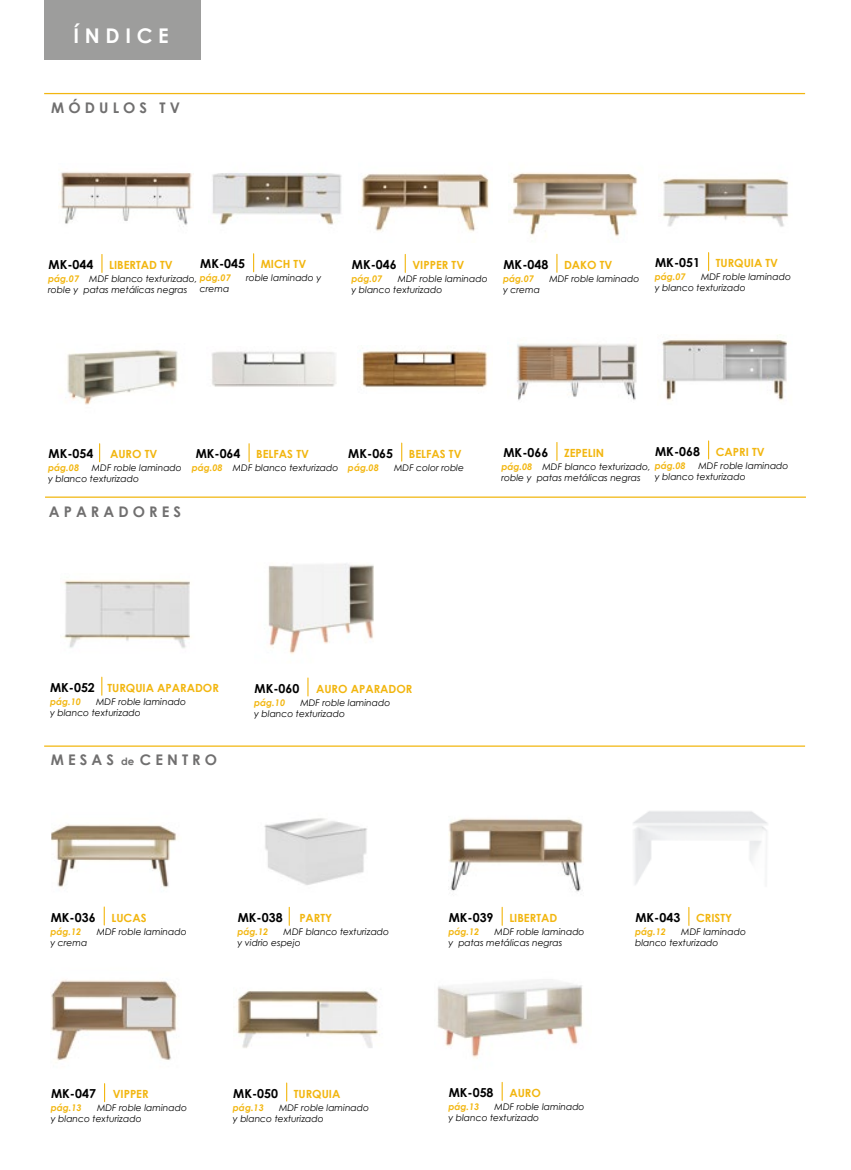
<style>
.page{position:relative;width:851px;height:1170px;background:#fff}
.page>*{position:absolute;margin:0;border:0;box-sizing:border-box;transform-origin:0 0}
.t1{font:700 20.25px "Century Gothic";color:#fff}
.t2{font:700 14.62px "Century Gothic";color:#706f6f}
.t3{font:700 12.38px "Century Gothic";color:#000}
.t4{font:700 11.25px "Century Gothic";color:#f2b610}
.t5{font:italic 9.12px/11px "Century Gothic";color:#000}
.t6{font:italic 700 9.12px "Century Gothic";color:#f2b610}
.s1{font-weight:700;color:#f2b610}
.s2{font-size:12.38px;color:#000}
.s3{font-size:10.12px}
</style>
<div class="page">
<div style="left:45px;top:0;width:156px;height:60px;background:#9d9d9c"></div>
<hr style="left:44px;top:93px;width:761px;height:1px;background:#f2b610">
<hr style="left:44px;top:745px;width:761px;height:1px;background:#f2b610">
<svg style="left:708px;top:252px;width:1px;height:18px"></svg>
<svg style="left:101px;top:677px;width:1px;height:18px"></svg>
<svg style="left:101px;top:254px;width:1px;height:18px"></svg>
<svg style="left:253px;top:254px;width:1px;height:18px"></svg>
<svg style="left:404px;top:254px;width:2px;height:18px"></svg>
<svg style="left:556px;top:254px;width:1px;height:18px"></svg>
<svg style="left:99px;top:443px;width:1px;height:18px"></svg>
<svg style="left:307px;top:678px;width:1px;height:18px"></svg>
<svg style="left:501px;top:907px;width:1px;height:18px"></svg>
<svg style="left:104px;top:906px;width:1px;height:18px"></svg>
<svg style="left:104px;top:1083px;width:1px;height:18px"></svg>
<svg style="left:289px;top:907px;width:1px;height:18px"></svg>
<svg style="left:688px;top:907px;width:1px;height:18px"></svg>
<svg style="left:286px;top:1082px;width:1px;height:18px"></svg>
<svg style="left:248px;top:443px;width:1px;height:18px"></svg>
<svg style="left:401px;top:443px;width:1px;height:18px"></svg>
<svg style="left:556px;top:442px;width:1px;height:18px"></svg>
<svg style="left:708px;top:441px;width:1px;height:18px"></svg>
<hr style="left:45px;top:496px;width:760px;height:1px;background:#f2b610">
<svg style="left:501px;top:1082px;width:1px;height:18px"></svg>
<img style="left:58px;top:171px;width:134px;height:56px">
<img style="left:212px;top:173px;width:130px;height:52px">
<img style="left:361px;top:173px;width:129px;height:59px">
<img style="left:511px;top:172px;width:127px;height:65px">
<img style="left:662px;top:178px;width:127px;height:49px">
<img style="left:67px;top:350px;width:111px;height:55px">
<img style="left:211px;top:351px;width:126px;height:36px">
<img style="left:357px;top:349px;width:131px;height:40px">
<img style="left:517px;top:343px;width:120px;height:58px">
<img style="left:661px;top:334px;width:127px;height:67px">
<img style="left:63px;top:580px;width:128px;height:68px">
<img style="left:268px;top:563px;width:106px;height:91px">
<img style="left:51px;top:824px;width:126px;height:64px">
<img style="left:264px;top:818px;width:103px;height:67px">
<img style="left:448px;top:818px;width:135px;height:74px">
<img style="left:50px;top:980px;width:127px;height:81px">
<img style="left:236px;top:989px;width:143px;height:59px">
<img style="left:437px;top:982px;width:146px;height:77px">
<h1 class="t1" style="left:73px;top:20px;width:97px">Í N D I C E</h1>
<h2 class="t2" style="left:51px;top:96px;width:130px">M Ó D U L O S T V</h2>
<h3 class="t3" style="left:49px;top:255px;width:46px">MK-044</h3>
<p class="t4" style="left:109px;top:256px;width:65px">LIBERTAD TV</p>
<h3 class="t3" style="left:200px;top:254px;width:46px">MK-045</h3>
<p class="t4" style="left:261px;top:256px;width:47px">MICH TV</p>
<h3 class="t3" style="left:352px;top:255px;width:46px">MK-046</h3>
<p class="t4" style="left:412px;top:256px;width:53px">VIPPER TV</p>
<h3 class="t3" style="left:503px;top:255px;width:46px">MK-048</h3>
<p class="t4" style="left:564px;top:256px;width:50px">DAKO TV</p>
<h3 class="t3" style="left:655px;top:253px;width:46px">MK-051</h3>
<p class="t4" style="left:715px;top:254px;width:64px">TURQUIA TV</p>
<p class="t5" style="left:48px;top:273px;width:184px"><span class="s1">pág.07</span> MDF blanco texturizado, <span class="s1">pág.07 </span>roble y patas metálicas negras</p>
<p class="t5" style="left:200px;top:283px;width:31px">crema</p>
<p class="t5" style="left:246px;top:272px;width:77px">roble laminado y</p>
<p class="t6" style="left:351px;top:272px;width:32px">pág.07</p>
<p class="t5" style="left:351px;top:273px;width:138px;text-indent:46px">MDF roble laminado y blanco texturizado</p>
<p class="t6" style="left:503px;top:271px;width:32px">pág.07</p>
<p class="t5" style="left:549px;top:273px;width:91px">MDF roble laminado</p>
<p class="t5" style="left:503px;top:284px;width:38px">y crema</p>
<p class="t6" style="left:654px;top:270px;width:32px">pág.07</p>
<p class="t5" style="left:654px;top:271px;width:138px;text-indent:46px">MDF roble laminado y blanco texturizado</p>
<h3 class="t3" style="left:49px;top:444px;width:46px">MK-054</h3>
<p class="t4" style="left:110px;top:445px;width:49px">AURO TV</p>
<h3 class="t3" style="left:196px;top:444px;width:46px">MK-064</h3>
<p class="t4" style="left:256px;top:445px;width:54px">BELFAS TV</p>
<h3 class="t3" style="left:348px;top:444px;width:46px">MK-065</h3>
<p class="t4" style="left:409px;top:445px;width:54px">BELFAS TV</p>
<h3 class="t3" style="left:503px;top:443px;width:46px">MK-066</h3>
<p class="t4" style="left:564px;top:444px;width:42px">ZEPELIN</p>
<h3 class="t3" style="left:655px;top:441px;width:46px">MK-068</h3>
<p class="t4" style="left:715px;top:443px;width:50px">CAPRI TV</p>
<p class="t6" style="left:48px;top:461px;width:32px">pág.08</p>
<p class="t5" style="left:48px;top:462px;width:135px;text-indent:44px">MDF roble laminado y blanco texturizado</p>
<p class="t5" style="left:192px;top:462px;width:148px"><span class="s1">pág.08</span> MDF blanco texturizado</p>
<p class="t6" style="left:348px;top:460px;width:32px">pág.08</p>
<p class="t5" style="left:394px;top:461px;width:71px">MDF color roble</p>
<p class="t6" style="left:654px;top:458px;width:32px">pág.08</p>
<p class="t5" style="left:654px;top:459px;width:135px;text-indent:44px">MDF roble laminado y blanco texturizado</p>
<p class="t5" style="left:501px;top:461px;width:151px"><span class="s1">pág.08</span> MDF blanco texturizado, roble y patas metálicas negras</p>
<h2 class="t2" style="left:49px;top:500px;width:134px">A P A R A D O R E S</h2>
<p class="t4" style="left:50px;top:679px;width:170px"><span class="s2">MK-052</span> TURQUIA APARADOR</p>
<p class="t6" style="left:50px;top:694px;width:32px">pág.10</p>
<p class="t5" style="left:50px;top:696px;width:138px;text-indent:46px">MDF roble laminado y blanco texturizado</p>
<h2 class="t2" style="left:51px;top:748px;width:168px">M E S A S <span class="s3">de</span> C E N T R O</h2>
<h3 class="t3" style="left:254px;top:678px;width:46px">MK-060</h3>
<p class="t4" style="left:316px;top:680px;width:98px">AURO APARADOR</p>
<p class="t6" style="left:254px;top:695px;width:32px">pág.10</p>
<p class="t5" style="left:254px;top:696px;width:138px;text-indent:46px">MDF roble laminado y blanco texturizado</p>
<h3 class="t3" style="left:51px;top:907px;width:46px">MK-036</h3>
<p class="t4" style="left:111px;top:908px;width:37px">LUCAS</p>
<h3 class="t3" style="left:238px;top:907px;width:46px">MK-038</h3>
<p class="t4" style="left:299px;top:909px;width:34px">PARTY</p>
<h3 class="t3" style="left:448px;top:907px;width:46px">MK-039</h3>
<p class="t4" style="left:509px;top:909px;width:49px">LIBERTAD</p>
<h3 class="t3" style="left:635px;top:908px;width:46px">MK-043</h3>
<p class="t4" style="left:696px;top:909px;width:37px">CRISTY</p>
<p class="t6" style="left:50px;top:924px;width:32px">pág.12</p>
<p class="t5" style="left:97px;top:925px;width:91px">MDF roble laminado</p>
<p class="t5" style="left:50px;top:936px;width:38px">y crema</p>
<p class="t6" style="left:237px;top:924px;width:32px">pág.12</p>
<p class="t5" style="left:237px;top:925px;width:153px;text-indent:46px">MDF blanco texturizado y vidrio espejo</p>
<p class="t6" style="left:448px;top:924px;width:32px">pág.12</p>
<p class="t5" style="left:448px;top:925px;width:138px;text-indent:46px">MDF roble laminado y patas metálicas negras</p>
<p class="t6" style="left:635px;top:924px;width:32px">pág.12</p>
<p class="t5" style="left:635px;top:925px;width:112px;text-indent:46px">MDF laminado blanco texturizado</p>
<h3 class="t3" style="left:51px;top:1084px;width:46px">MK-047</h3>
<p class="t4" style="left:113px;top:1085px;width:37px">VIPPER</p>
<h3 class="t3" style="left:233px;top:1083px;width:46px">MK-050</h3>
<p class="t4" style="left:294px;top:1084px;width:48px">TURQUIA</p>
<h3 class="t3" style="left:448px;top:1082px;width:46px">MK-058</h3>
<p class="t4" style="left:509px;top:1084px;width:33px">AURO</p>
<p class="t6" style="left:51px;top:1100px;width:32px">pág.13</p>
<p class="t5" style="left:51px;top:1102px;width:138px;text-indent:46px">MDF roble laminado y blanco texturizado</p>
<p class="t6" style="left:233px;top:1100px;width:32px">pág.13</p>
<p class="t5" style="left:233px;top:1101px;width:138px;text-indent:46px">MDF roble laminado y blanco texturizado</p>
<p class="t6" style="left:448px;top:1099px;width:32px">pág.13</p>
<p class="t5" style="left:448px;top:1100px;width:138px;text-indent:46px">MDF roble laminado y blanco texturizado</p>
</div>
